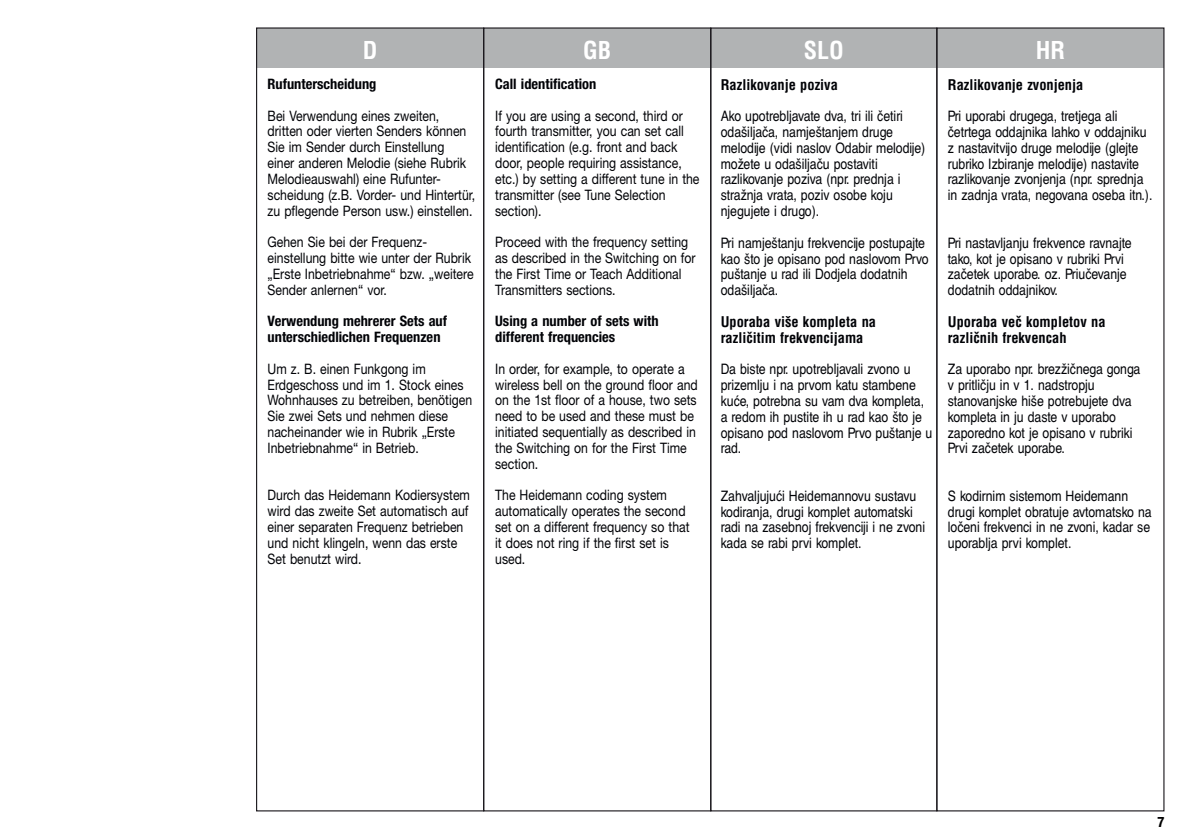
<style>
.page{position:relative;width:1191px;height:840px;background:#fff}
.page>*{position:absolute;margin:0;border:0;box-sizing:border-box;transform-origin:0 0}
.t1{font:700 condensed 24px "Helvetica";color:#fff}
.t2{font:14.4px/15.8px "Helvetica Neue";color:#000206;scale:.85 1}
.t3{font:14.4px/15.8px "Helvetica LTCE";color:#000206;scale:.85 1}
.t4{font:700 condensed 14.4px/15.8px "Helvetica Neue";color:#000206}
.t5{font:700 condensed 14.4px/15.8px "Helvetica LTCE";color:#000206}
.t6{font:700 condensed 14.4px "Helvetica Neue";color:#000}
</style>
<div class="page">
<div style="left:257px;top:28px;width:907px;height:39px;background:#b1b3b4"></div>
<div style="left:936px;top:27px;width:228px;height:784px;border:1px solid #1a171c"></div>
<h1 class="t1" style="left:363px;top:35px;width:16px">D</h1>
<h1 class="t1" style="left:583px;top:35px;width:30px">GB</h1>
<h1 class="t1" style="left:804px;top:35px;width:42px">SLO</h1>
<h1 class="t1" style="left:1035px;top:35px;width:31px">HR</h1>
<p class="t4" style="left:268px;top:76px;width:110px">Rufunterscheidung</p>
<p class="t2" style="left:268px;top:107px;width:246px">Bei Verwendung eines zweiten, dritten oder vierten Senders können Sie im Sender durch Einstellung<br>einer anderen Melodie (siehe Rubrik Melodieauswahl) eine Rufunter&shy;scheidung (z.B. Vorder- und Hintertür, zu pflegende Person usw.) einstellen.</p>
<p class="t2" style="left:268px;top:234px;width:244px">Gehen Sie bei der Frequenz&shy;einstellung bitte wie unter der Rubrik „Erste Inbetriebnahme“ bzw. „weitere<br>Sender anlernen“ vor.</p>
<p class="t4" style="left:268px;top:313px;width:181px">Verwendung mehrerer Sets auf unterschiedlichen Frequenzen</p>
<p class="t2" style="left:268px;top:360px;width:242px">Um z. B. einen Funkgong im<br>Erdgeschoss und im 1. Stock eines<br>Wohnhauses zu betreiben, benötigen<br>Sie zwei Sets und nehmen diese nacheinander wie in Rubrik „Erste<br>Inbetriebnahme“ in Betrieb.</p>
<p class="t2" style="left:268px;top:487px;width:240px">Durch das Heidemann Kodiersystem wird das zweite Set automatisch auf einer separaten Frequenz betrieben und nicht klingeln, wenn das erste<br>Set benutzt wird.</p>
<p class="t4" style="left:495px;top:76px;width:103px">Call identification</p>
<p class="t2" style="left:495px;top:107px;width:242px">If you are using a second, third or fourth transmitter, you can set call identification (e.g. front and back door, people requiring assistance, etc.) by setting a different tune in the transmitter (see Tune Selection section).</p>
<p class="t2" style="left:495px;top:234px;width:237px">Proceed with the frequency setting as described in the Switching on for the First Time or Teach Additional<br>Transmitters sections.</p>
<p class="t4" style="left:495px;top:313px;width:165px">Using a number of sets with different frequencies</p>
<p class="t2" style="left:495px;top:360px;width:240px">In order, for example, to operate a wireless bell on the ground floor and on the 1st floor of a house, two sets need to be used and these must be initiated sequentially as described in the Switching on for the First Time section.</p>
<p class="t2" style="left:495px;top:486px;width:230px">The Heidemann coding system automatically operates the second set on a different frequency so that it does not ring if the first set is used.</p>
<p class="t5" style="left:948px;top:76px;width:137px">Razlikovanje zvonjenja</p>
<p class="t3" style="left:948px;top:108px;width:242px">Pri uporabi drugega, tretjega ali četrtega oddajnika lahko v oddajniku z nastavitvijo druge melodije (glejte rubriko Izbiranje melodije) nastavite razlikovanje zvonjenja (npr. sprednja in zadnja vrata, negovana oseba itn.).</p>
<p class="t3" style="left:948px;top:235px;width:218px">Pri nastavljanju frekvence ravnajte tako, kot je opisano v rubriki Prvi začetek uporabe. oz. Priučevanje dodatnih oddajnikov.</p>
<p class="t5" style="left:948px;top:313px;width:159px">Uporaba več kompletov na različnih frekvencah</p>
<p class="t3" style="left:948px;top:361px;width:228px">Za uporabo npr. brezžičnega gonga v pritličju in v 1. nadstropju stanovanjske hiše potrebujete dva kompleta in ju daste v uporabo zaporedno kot je opisano v rubriki<br>Prvi začetek uporabe.</p>
<p class="t3" style="left:948px;top:487px;width:241px">S kodirnim sistemom Heidemann drugi komplet obratuje avtomatsko na ločeni frekvenci in ne zvoni, kadar se uporablja prvi komplet.</p>
<p class="t5" style="left:721px;top:76px;width:119px">Razlikovanje poziva</p>
<p class="t3" style="left:721px;top:108px;width:242px">Ako upotrebljavate dva, tri ili četiri odašiljača, namještanjem druge melodije (vidi naslov Odabir melodije) možete u odašiljaču postaviti razlikovanje poziva (npr. prednja i stražnja vrata, poziv osobe koju njegujete i drugo).</p>
<p class="t3" style="left:721px;top:235px;width:246px">Pri namještanju frekvencije postupajte kao što je opisano pod naslovom Prvo puštanje u rad ili Dodjela dodatnih odašiljača.</p>
<p class="t5" style="left:721px;top:313px;width:157px">Uporaba više kompleta na različitim frekvencijama</p>
<p class="t3" style="left:721px;top:361px;width:250px">Da biste npr. upotrebljavali zvono u prizemlju i na prvom katu stambene kuće, potrebna su vam dva kompleta, a redom ih pustite ih u rad kao što je opisano pod naslovom Prvo puštanje u rad.</p>
<p class="t3" style="left:721px;top:487px;width:242px">Zahvaljujući Heidemannovu sustavu kodiranja, drugi komplet automatski radi na zasebnoj frekvenciji i ne zvoni kada se rabi prvi komplet.</p>
<p class="t6" style="left:1157px;top:812px;width:8px">7</p>
</div>
